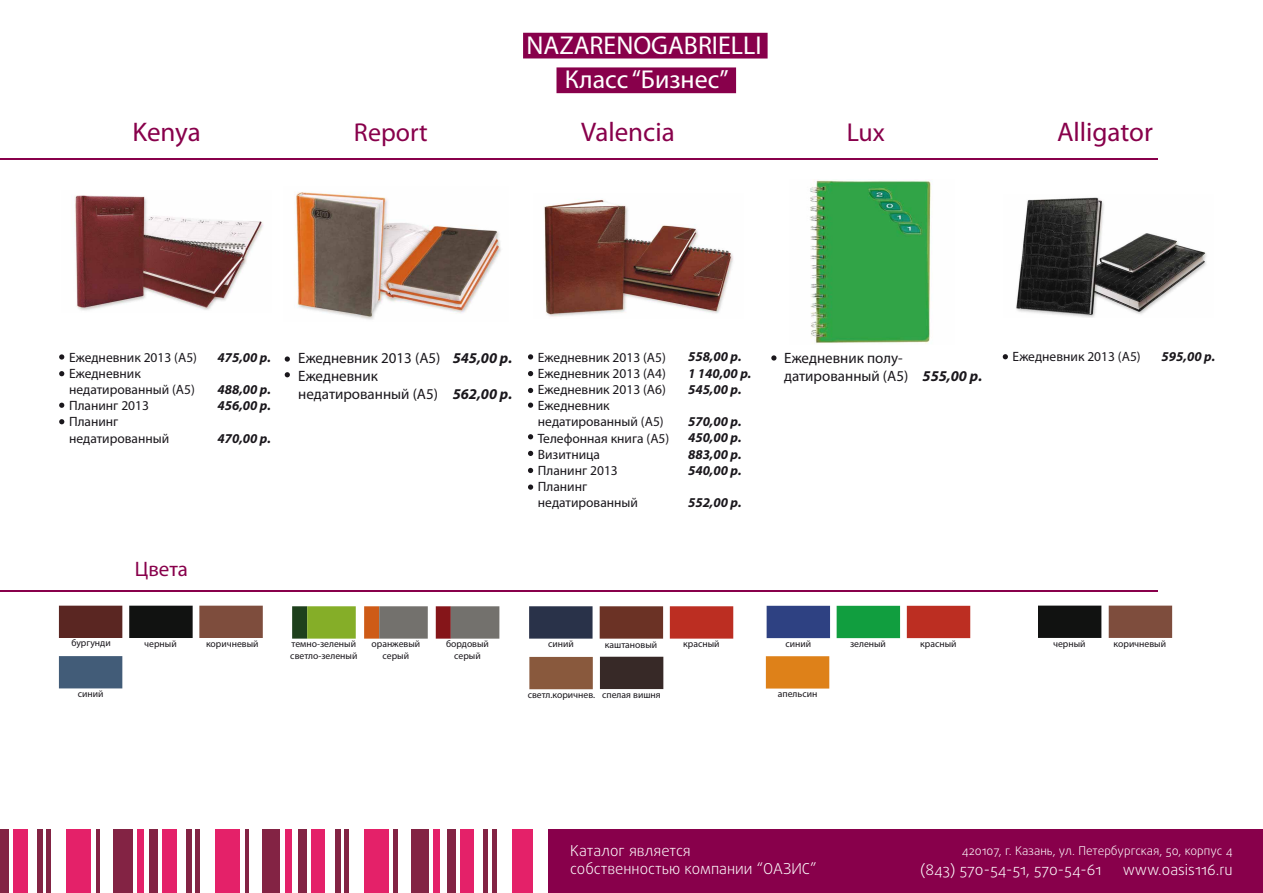
<style>
.page{position:relative;width:1263px;height:893px;background:#fff}
.page>*{position:absolute;margin:0;border:0;box-sizing:border-box;transform-origin:0 0}
.t1{font:27px "Myriad Pro";color:#88004b}
.t2{font:25.95px/34px "Myriad Pro";color:#fff;text-align:center}
.t3{font:25.95px "Myriad Pro";color:#88004b}
.t4{font:21px "Myriad Pro";color:#88004b}
.t5{font:300 15px/18px "Daxline Pro";color:#fff}
.t6{font:15px/18px "Myriad Pro";color:#1a171c}
.t7{font:italic 700 15px "Myriad Pro";color:#1a171c}
.t8{font:13.5px/16.2px "Myriad Pro";color:#1a171c}
.t9{font:italic 700 13.5px/16.2px "Myriad Pro";color:#1a171c}
.t10{font:300 12px "Daxline Pro";color:#fff}
.t11{font:9.75px/11.7px "Myriad Pro";color:#1a171c}
</style>
<div class="page">
<div style="left:556px;top:67px;width:180px;height:26px;background:#88004b"></div>
<div style="left:523px;top:33px;width:245px;height:26px;background:#88004b"></div>
<div style="left:549px;top:829px;width:714px;height:64px;background:#88004b"></div>
<hr style="left:46px;top:829px;width:4px;height:64px;background:#832344">
<div style="left:66px;top:829px;width:25px;height:64px;background:#e42169"></div>
<div style="left:113px;top:829px;width:19px;height:64px;background:#832344"></div>
<div style="left:0;top:829px;width:9px;height:64px;background:#832344"></div>
<div style="left:14px;top:829px;width:14px;height:64px;background:#e42169"></div>
<hr style="left:96px;top:829px;width:4px;height:64px;background:#832344">
<div style="left:37px;top:829px;width:6px;height:64px;background:#832344"></div>
<div style="left:137px;top:829px;width:6px;height:64px;background:#e42169"></div>
<hr style="left:195px;top:829px;width:4px;height:64px;background:#832344">
<div style="left:215px;top:829px;width:25px;height:64px;background:#e42169"></div>
<div style="left:262px;top:829px;width:18px;height:64px;background:#832344"></div>
<div style="left:149px;top:829px;width:9px;height:64px;background:#832344"></div>
<div style="left:162px;top:829px;width:15px;height:64px;background:#e42169"></div>
<hr style="left:245px;top:829px;width:4px;height:64px;background:#832344">
<div style="left:186px;top:829px;width:6px;height:64px;background:#832344"></div>
<div style="left:286px;top:829px;width:6px;height:64px;background:#e42169"></div>
<hr style="left:344px;top:829px;width:4px;height:64px;background:#832344">
<div style="left:364px;top:829px;width:24px;height:64px;background:#e42169"></div>
<div style="left:411px;top:829px;width:18px;height:64px;background:#832344"></div>
<div style="left:298px;top:829px;width:9px;height:64px;background:#832344"></div>
<div style="left:311px;top:829px;width:14px;height:64px;background:#e42169"></div>
<hr style="left:393px;top:829px;width:4px;height:64px;background:#832344">
<div style="left:335px;top:829px;width:5px;height:64px;background:#832344"></div>
<div style="left:433px;top:829px;width:7px;height:64px;background:#e42169"></div>
<hr style="left:493px;top:829px;width:4px;height:64px;background:#832344">
<div style="left:513px;top:829px;width:20px;height:64px;background:#e42169"></div>
<div style="left:447px;top:829px;width:9px;height:64px;background:#832344"></div>
<div style="left:460px;top:829px;width:14px;height:64px;background:#e42169"></div>
<hr style="left:484px;top:829px;width:4px;height:64px;background:#832344">
<hr style="left:1px;top:590px;width:1157px;height:1px;background:#88004b">
<hr style="left:0;top:158px;width:1157px;height:1px;background:#88004b">
<svg style="left:285px;top:356px;width:5px;height:6px"></svg>
<div style="left:292px;top:606px;width:15px;height:33px;background:#1e401c"></div>
<div style="left:364px;top:606px;width:15px;height:33px;background:#ce5b17"></div>
<div style="left:436px;top:606px;width:15px;height:33px;background:#851519"></div>
<svg style="left:771px;top:355px;width:5px;height:6px"></svg>
<svg style="left:528px;top:354px;width:5px;height:5px"></svg>
<svg style="left:528px;top:371px;width:5px;height:5px"></svg>
<svg style="left:528px;top:403px;width:5px;height:5px"></svg>
<svg style="left:528px;top:434px;width:5px;height:5px"></svg>
<svg style="left:528px;top:451px;width:5px;height:5px"></svg>
<svg style="left:528px;top:388px;width:5px;height:5px"></svg>
<div style="left:600px;top:657px;width:63px;height:32px;background:#372927"></div>
<div style="left:670px;top:606px;width:63px;height:33px;background:#bc2e22"></div>
<div style="left:529px;top:657px;width:64px;height:32px;background:#89593d"></div>
<div style="left:600px;top:606px;width:63px;height:33px;background:#6b3225"></div>
<div style="left:529px;top:606px;width:63px;height:33px;background:#293249"></div>
<svg style="left:59px;top:354px;width:5px;height:6px"></svg>
<svg style="left:59px;top:371px;width:5px;height:5px"></svg>
<svg style="left:59px;top:403px;width:5px;height:5px"></svg>
<svg style="left:59px;top:419px;width:5px;height:5px"></svg>
<div style="left:59px;top:606px;width:63px;height:32px;background:#5a2622"></div>
<div style="left:59px;top:656px;width:63px;height:32px;background:#425c78"></div>
<div style="left:129px;top:606px;width:64px;height:32px;background:#111211"></div>
<div style="left:199px;top:606px;width:64px;height:32px;background:#7e4d3d"></div>
<svg style="left:1003px;top:354px;width:5px;height:5px"></svg>
<div style="left:1038px;top:606px;width:63px;height:32px;background:#111211"></div>
<div style="left:1109px;top:606px;width:63px;height:32px;background:#7e4d3d"></div>
<div style="left:307px;top:606px;width:49px;height:33px;background:#85ae28"></div>
<div style="left:379px;top:606px;width:49px;height:33px;background:#73716d"></div>
<div style="left:451px;top:606px;width:48px;height:33px;background:#73716d"></div>
<div style="left:767px;top:606px;width:63px;height:32px;background:#2e4182"></div>
<div style="left:837px;top:606px;width:63px;height:32px;background:#119e3f"></div>
<div style="left:766px;top:656px;width:63px;height:33px;background:#de8119"></div>
<div style="left:907px;top:606px;width:63px;height:32px;background:#bc2e22"></div>
<img style="left:296px;top:192px;width:205px;height:128px">
<svg style="left:285px;top:372px;width:5px;height:5px"></svg>
<img style="left:810px;top:180px;width:121px;height:164px">
<svg style="left:528px;top:468px;width:5px;height:5px"></svg>
<svg style="left:528px;top:484px;width:5px;height:6px"></svg>
<img style="left:544px;top:199px;width:189px;height:118px">
<img style="left:75px;top:195px;width:189px;height:116px">
<img style="left:1016px;top:197px;width:190px;height:120px">
<h2 class="t2" style="left:526px;top:28px;width:237px">NAZARENOGABRIELLI<br>Класс “Бизнес”</h2>
<h1 class="t1" style="left:132px;top:115px;width:70px">Kenya</h1>
<h1 class="t1" style="left:581px;top:115px;width:95px">Valencia</h1>
<h1 class="t1" style="left:1057px;top:115px;width:97px">Alligator</h1>
<h2 class="t3" style="left:354px;top:116px;width:75px">Report</h2>
<h2 class="t3" style="left:847px;top:117px;width:40px">Lux</h2>
<p class="t8" style="left:69px;top:349px;width:130px">Ежедневник 2013 (А5)<br>Ежедневник недатированный (А5)<br>Планинг 2013<br>Планинг недатированный</p>
<p class="t9" style="left:217px;top:348px;width:55px">475,00 р.</p>
<p class="t9" style="left:217px;top:381px;width:55px">488,00 р.<br>456,00 р.</p>
<p class="t9" style="left:217px;top:429px;width:55px">470,00 р.</p>
<h3 class="t4" style="left:135px;top:556px;width:55px">Цвета</h3>
<p class="t6" style="left:298px;top:348px;width:144px">Ежедневник 2013 (А5)<br>Ежедневник недатированный (А5)</p>
<p class="t7" style="left:453px;top:348px;width:61px">545,00 р.</p>
<p class="t7" style="left:453px;top:384px;width:61px">562,00 р.</p>
<p class="t8" style="left:538px;top:349px;width:133px">Ежедневник 2013 (А5)<br>Ежедневник 2013 (А4)<br>Ежедневник 2013 (А6)<br>Ежедневник недатированный (А5)<br>Телефонная книга (А5)<br>Визитница<br>Планинг 2013<br>Планинг недатированный</p>
<p class="t9" style="left:688px;top:348px;width:65px">558,00 р.<br>1 140,00 р.<br>545,00 р.</p>
<p class="t9" style="left:688px;top:413px;width:55px;text-align:justify">570,00 р.<br>450,00 р.<br>883,00 р.<br>540,00 р.</p>
<p class="t9" style="left:688px;top:494px;width:55px">552,00 р.</p>
<p class="t6" style="left:784px;top:348px;width:126px">Ежедневник полу&shy;датированный (А5)</p>
<p class="t7" style="left:922px;top:366px;width:61px">555,00 р.</p>
<p class="t8" style="left:1012px;top:349px;width:130px">Ежедневник 2013 (А5)</p>
<p class="t9" style="left:1161px;top:348px;width:55px">595,00 р.</p>
<p class="t11" style="left:71px;top:637px;width:41px">бургунди</p>
<p class="t11" style="left:144px;top:637px;width:34px">черный</p>
<p class="t11" style="left:206px;top:638px;width:54px">коричневый</p>
<p class="t11" style="left:78px;top:688px;width:27px">синий</p>
<p class="t11" style="left:290px;top:638px;width:69px">темно-зеленый светло-зеленый</p>
<p class="t11" style="left:371px;top:638px;width:50px;text-align:center">оранжевый серый</p>
<p class="t11" style="left:785px;top:637px;width:27px">синий</p>
<p class="t11" style="left:850px;top:638px;width:37px">зеленый</p>
<p class="t11" style="left:446px;top:638px;width:44px">бордовый</p>
<p class="t11" style="left:1053px;top:637px;width:34px">черный</p>
<p class="t11" style="left:1113px;top:638px;width:54px">коричневый</p>
<p class="t11" style="left:454px;top:649px;width:28px">серый</p>
<p class="t11" style="left:920px;top:638px;width:38px">красный</p>
<p class="t11" style="left:548px;top:638px;width:27px">синий</p>
<p class="t11" style="left:605px;top:638px;width:54px">каштановый</p>
<p class="t11" style="left:683px;top:638px;width:38px">красный</p>
<p class="t11" style="left:528px;top:689px;width:69px">светл.коричнев.</p>
<p class="t11" style="left:602px;top:689px;width:60px">спелая вишня</p>
<p class="t11" style="left:778px;top:688px;width:41px">апельсин</p>
<p class="t5" style="left:570px;top:842px;width:248px">Каталог является<br>собственностью компании “ОАЗИС”</p>
<p class="t10" style="left:962px;top:843px;width:272px">420107, г. Казань, ул. Петербургская, 50, корпус 4</p>
<p class="t5" style="left:920px;top:861px;width:183px">(843) 570-54-51, 570-54-61</p>
<p class="t5" style="left:1123px;top:861px;width:112px">www.oasis116.ru</p>
</div>
